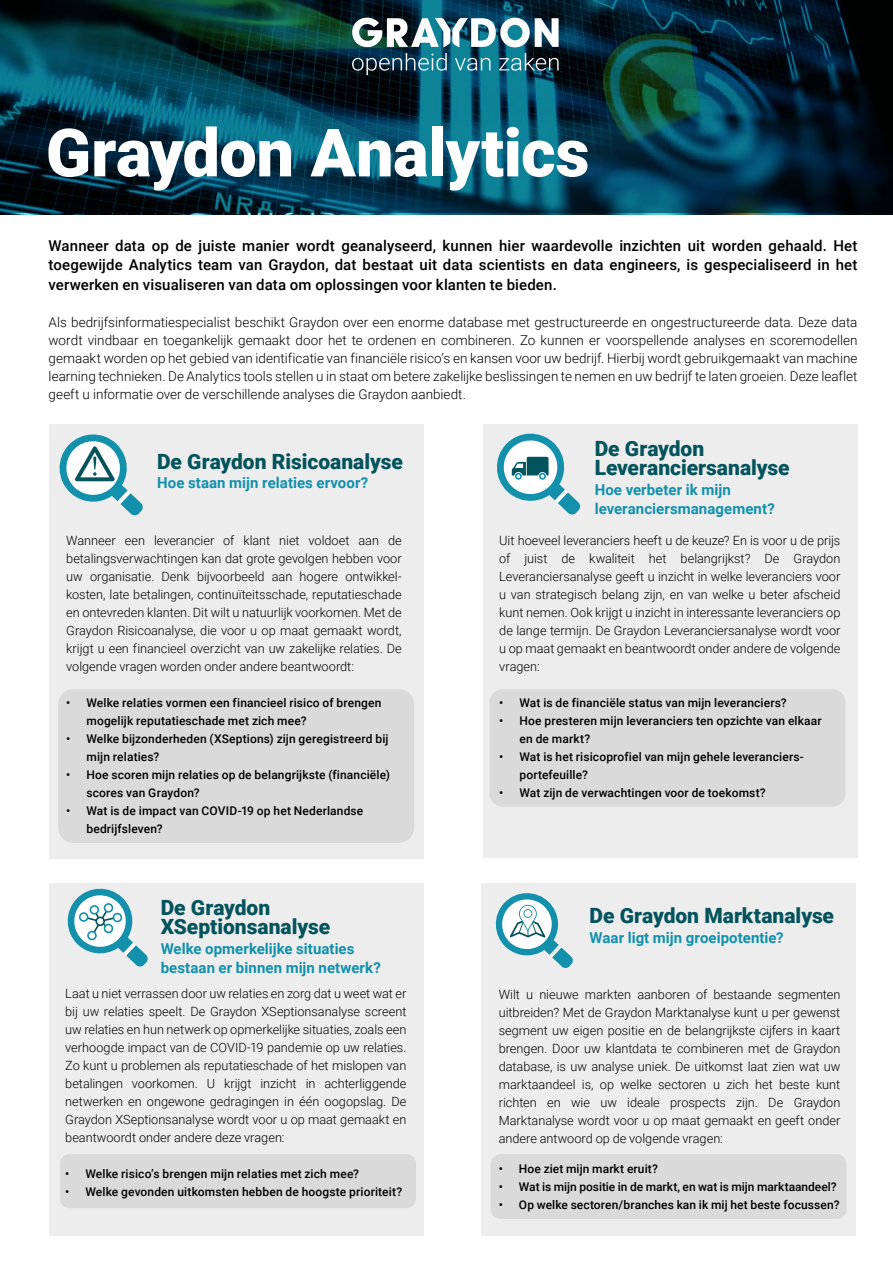
<style>
.page{position:relative;width:893px;height:1263px;background:#fff}
.page>*{position:absolute;margin:0;border:0;box-sizing:border-box;transform-origin:0 0}
.t1{font:900 66.6px "Roboto";letter-spacing:-.005em;color:#fff}
.t2{font:900 21px/19.5px "Roboto";color:#03535d}
.t3{font:500 15px/19.5px "Roboto";letter-spacing:.01em;color:#000;text-align:justify}
.t4{font:700 15px/19.5px "Roboto";letter-spacing:.005em;color:#1290ac}
.t5{font:300 13.5px/18px "Roboto";color:#000;text-align:justify}
.t6{font:300 12.75px/18px "Roboto";color:#000;text-align:justify}
.t7{font:500 12px/18px "Roboto";letter-spacing:.01em;color:#000}
</style>
<div class="page">
<div style="left:49px;top:883px;width:375px;height:353px;background:#ededed"></div>
<div style="left:60px;top:1154px;width:356px;height:54px;background:#dadada;border-radius:9px"></div>
<div style="left:481px;top:883px;width:375px;height:353px;background:#ededed"></div>
<div style="left:491px;top:1154px;width:356px;height:65px;background:#dadada;border-radius:10px"></div>
<img style="left:0;top:0;width:893px;height:214px">
<svg style="left:352px;top:17px;width:207px;height:58px"></svg>
<svg style="left:67px;top:888px;width:81px;height:79px"></svg>
<div style="left:96px;top:917px;width:8px;height:8px;background:#fff;border-radius:50%"></div>
<div style="left:95px;top:916px;width:10px;height:10px;border:2px solid #03535d;border-radius:50%"></div>
<div style="left:105px;top:904px;width:7px;height:8px;background:#fff;border-radius:50%"></div>
<div style="left:104px;top:903px;width:9px;height:10px;border:2px solid #1290ac;border-radius:50%"></div>
<div style="left:113px;top:914px;width:8px;height:7px;background:#fff;border-radius:50%"></div>
<div style="left:113px;top:913px;width:9px;height:9px;border:2px solid #1290ac;border-radius:50%"></div>
<div style="left:105px;top:924px;width:7px;height:8px;background:#fff;border-radius:50%"></div>
<div style="left:104px;top:924px;width:9px;height:9px;border:2px solid #1290ac;border-radius:50%"></div>
<div style="left:90px;top:906px;width:8px;height:8px;background:#fff;border-radius:50%"></div>
<div style="left:90px;top:905px;width:9px;height:9px;border:2px solid #1290ac;border-radius:50%"></div>
<div style="left:80px;top:913px;width:8px;height:8px;background:#fff;border-radius:50%"></div>
<div style="left:79px;top:912px;width:9px;height:10px;border:2px solid #1290ac;border-radius:50%"></div>
<div style="left:88px;top:932px;width:8px;height:7px;background:#fff;border-radius:50%"></div>
<div style="left:87px;top:931px;width:10px;height:9px;border:2px solid #1290ac;border-radius:50%"></div>
<svg style="left:495px;top:893px;width:78px;height:75px"></svg>
<div style="left:483px;top:424px;width:374px;height:434px;background:#ededed"></div>
<svg style="left:497px;top:433px;width:84px;height:82px"></svg>
<div style="left:49px;top:424px;width:375px;height:435px;background:#ededed"></div>
<div style="left:58px;top:689px;width:356px;height:154px;background:#dadada;border-radius:15px"></div>
<div style="left:490px;top:689px;width:355px;height:118px;background:#dadada;border-radius:13px"></div>
<svg style="left:59px;top:434px;width:84px;height:82px"></svg>
<h1 class="t1" style="left:46px;top:106px;width:545px">Graydon Analytics</h1>
<p class="t3" style="left:49px;top:235px;width:810px">Wanneer data op de juiste manier wordt geanalyseerd, kunnen hier waardevolle inzichten uit worden gehaald. Het toegewijde Analytics team van Graydon, dat bestaat uit data scientists en data engineers, is gespecialiseerd in het verwerken en visualiseren van data om oplossingen voor klanten te bieden.</p>
<p class="t5" style="left:49px;top:313px;width:810px">Als bedrijfsinformatiespecialist beschikt Graydon over een enorme database met gestructureerde en ongestructureerde data. Deze data wordt vindbaar en toegankelijk gemaakt door het te ordenen en combineren. Zo kunnen er voorspellende analyses en scoremodellen gemaakt worden op het gebied van identificatie van financiële risico’s en kansen voor uw bedrijf. Hierbij wordt gebruikgemaakt van machine learning technieken. De Analytics tools stellen u in staat om betere zakelijke beslissingen te nemen en uw bedrijf te laten groeien. Deze leaflet geeft u informatie over de verschillende analyses die Graydon aanbiedt.</p>
<h2 class="t2" style="left:157px;top:451px;width:247px">De Graydon Risicoanalyse</h2>
<p class="t4" style="left:157px;top:472px;width:213px">Hoe staan mijn relaties ervoor?</p>
<p class="t6" style="left:66px;top:531px;width:337px">Wanneer een leverancier of klant niet voldoet aan de betalingsverwachtingen kan dat grote gevolgen hebben voor uw organisatie. Denk bijvoorbeeld aan hogere ontwikkel&shy;kosten, late betalingen, continuïteitsschade, reputatieschade en ontevreden klanten. Dit wilt u natuurlijk voorkomen. Met de Graydon Risicoanalyse, die voor u op maat gemaakt wordt, krijgt u een financieel overzicht van uw zakelijke relaties. De volgende vragen worden onder andere beantwoordt:</p>
<p class="t7" style="left:86px;top:693px;width:297px;text-indent:-20px">• Welke relaties vormen een financieel risico of brengen mogelijk reputatieschade met zich mee?</p>
<p class="t7" style="left:86px;top:729px;width:304px;text-indent:-20px">• Welke bijzonderheden (XSeptions) zijn geregistreerd bij mijn relaties?</p>
<p class="t7" style="left:86px;top:765px;width:305px;text-indent:-20px">• Hoe scoren mijn relaties op de belangrijkste (financiële) scores van Graydon?</p>
<p class="t7" style="left:86px;top:801px;width:278px;text-indent:-20px">• Wat is de impact van COVID-19 op het Nederlandse bedrijfsleven?</p>
<h2 class="t2" style="left:161px;top:897px;width:171px">De Graydon<br>XSeptionsanalyse</h2>
<p class="t4" style="left:161px;top:938px;width:222px">Welke opmerkelijke situaties bestaan er binnen mijn netwerk?</p>
<p class="t6" style="left:65px;top:984px;width:343px">Laat u niet verrassen door uw relaties en zorg dat u weet wat er bij uw relaties speelt. De Graydon XSeptionsanalyse screent uw relaties en hun netwerk op opmerkelijke situaties, zoals een verhoogde impact van de COVID-19 pandemie op uw relaties.<br>Zo kunt u problemen als reputatieschade of het mislopen van betalingen voorkomen. U krijgt inzicht in achterliggende netwerken en ongewone gedragingen in één oogopslag. De Graydon XSeptionsanalyse wordt voor u op maat gemaakt en beantwoordt onder andere deze vragen:</p>
<p class="t7" style="left:65px;top:1164px;width:295px">• Welke risico’s brengen mijn relaties met zich mee?</p>
<p class="t7" style="left:65px;top:1182px;width:338px">• Welke gevonden uitkomsten hebben de hoogste prioriteit?</p>
<h2 class="t2" style="left:595px;top:438px;width:196px">De Graydon<br>Leveranciersanalyse</h2>
<p class="t4" style="left:595px;top:479px;width:182px">Hoe verbeter ik mijn leveranciersmanagement?</p>
<p class="t6" style="left:499px;top:531px;width:343px">Uit hoeveel leveranciers heeft u de keuze? En is voor u de prijs of juist de kwaliteit het belangrijkst? De Graydon Leveranciersanalyse geeft u inzicht in welke leveranciers voor u van strategisch belang zijn, en van welke u beter afscheid kunt nemen. Ook krijgt u inzicht in interessante leveranciers op de lange termijn. De Graydon Leveranciersanalyse wordt voor u op maat gemaakt en beantwoordt onder andere de volgende vragen:</p>
<p class="t7" style="left:499px;top:693px;width:289px">• Wat is de financiële status van mijn leveranciers?</p>
<p class="t7" style="left:519px;top:711px;width:304px;text-indent:-20px">• Hoe presteren mijn leveranciers ten opzichte van elkaar en de markt?</p>
<p class="t7" style="left:519px;top:747px;width:286px;text-indent:-20px">• Wat is het risicoprofiel van mijn gehele leveranciers&shy;portefeuille?</p>
<p class="t7" style="left:499px;top:783px;width:268px">• Wat zijn de verwachtingen voor de toekomst?</p>
<h2 class="t2" style="left:590px;top:905px;width:246px">De Graydon Marktanalyse</h2>
<p class="t4" style="left:590px;top:927px;width:195px">Waar ligt mijn groeipotentie?</p>
<p class="t6" style="left:499px;top:985px;width:343px">Wilt u nieuwe markten aanboren of bestaande segmenten uitbreiden? Met de Graydon Marktanalyse kunt u per gewenst segment uw eigen positie en de belangrijkste cijfers in kaart brengen. Door uw klantdata te combineren met de Graydon database, is uw analyse uniek. De uitkomst laat zien wat uw marktaandeel is, op welke sectoren u zich het beste kunt richten en wie uw ideale prospects zijn. De Graydon Marktanalyse wordt voor u op maat gemaakt en geeft onder andere antwoord op de volgende vragen:</p>
<p class="t7" style="left:499px;top:1159px;width:161px">• Hoe ziet mijn markt eruit?</p>
<p class="t7" style="left:499px;top:1177px;width:339px">• Wat is mijn positie in de markt, en wat is mijn marktaandeel?</p>
<p class="t7" style="left:499px;top:1195px;width:342px">• Op welke sectoren/branches kan ik mij het beste focussen?</p>
</div>
